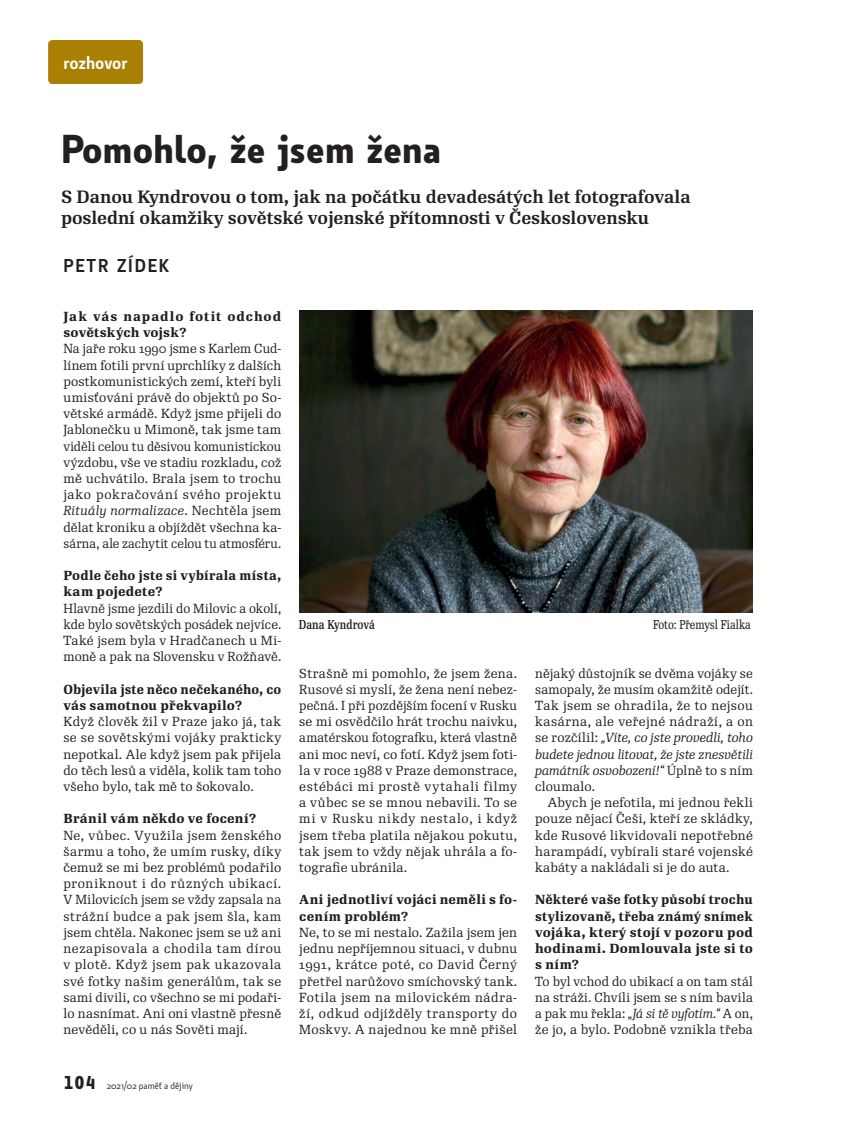
<style>
.page{position:relative;width:859px;height:1148px;background:#fff}
.page>*{position:absolute;margin:0;border:0;box-sizing:border-box;transform-origin:0 0}
.t1{font:700 39px "Botanika Std";color:#231f20}
.t2{font:600 18px "Botanika Std";letter-spacing:.1em;color:#231f20}
.t3{font:600 18px "Botanika Std";color:#fff}
.t4{font:700 17.25px/20.7px "Re Public Std";letter-spacing:-.005em;color:#231f20}
.t5{font:12.75px/16.2px "Re Public Std";letter-spacing:.02em;color:#231f20;text-align:justify}
.t6{font:500 12.75px/16.2px "Re Public Std";letter-spacing:.015em;color:#231f20}
.t7{font:12.75px/16.2px "Re Public Std";letter-spacing:.02em;color:#231f20;text-align:justify;scale:.96 1}
.t8{font:500 12.75px/16.2px "Re Public Std";letter-spacing:.015em;color:#231f20;scale:.96 1}
.t9{font:500 12.75px/16.2px "Re Public Std";letter-spacing:.065em;color:#231f20}
.t10{font:12.45px "Re Public Std Cond";color:#231f20}
.t11{font:500 12.45px "Re Public Std Cond";color:#231f20}
.t12{font:9.75px "Botanika Std";color:#231f20}
.s1{font-style:italic}
.s2{font-family:"Botanika Mono";font-weight:700;font-size:18px}
</style>
<div class="page">
<div style="left:48px;top:40px;width:95px;height:44px;background:#aa8004;border-radius:4px"></div>
<img style="left:299px;top:310px;width:453px;height:302px">
<h2 class="t3" style="left:63px;top:50px;width:66px">rozhovor</h2>
<h1 class="t1" style="left:61px;top:122px;width:381px">Pomohlo, že jsem žena</h1>
<h3 class="t4" style="left:61px;top:186px;width:630px">S Danou Kyndrovou o tom, jak na počátku devadesátých let fotografovala poslední okamžiky sovětské vojenské přítomnosti v Československu</h3>
<h2 class="t2" style="left:63px;top:254px;width:107px">PETR ZÍDEK</h2>
<p class="t9" style="left:63px;top:308px;width:219px">Jak vás napadlo fotit odchod sovětských vojsk?</p>
<p class="t5" style="left:63px;top:341px;width:219px">Na jaře roku 1990 jsme s Karlem Cud&shy;línem fotili první uprchlíky z dalších postkomunistických zemí, kteří byli umisťováni právě do objektů po So&shy;větské armádě. Když jsme přijeli do Jablonečku u Mimoně, tak jsme tam viděli celou tu děsivou komunistickou výzdobu, vše ve stadiu rozkladu, což mě uchvátilo. Brala jsem to trochu jako pokračování svého projektu <span class="s1">Rituály normalizace</span>. Nechtěla jsem dělat kroniku a objíždět všechna ka&shy;sárna, ale zachytit celou tu atmosféru.</p>
<p class="t6" style="left:63px;top:567px;width:219px">Podle čeho jste si vybírala místa, kam pojedete?</p>
<p class="t7" style="left:63px;top:600px;width:228px">Hlavně jsme jezdili do Milovic a okolí, kde bylo sovětských posádek nejvíce.<br>Také jsem byla v Hradčanech u Mi&shy;moně a pak na Slovensku v Rožňavě.</p>
<p class="t8" style="left:63px;top:681px;width:228px">Objevila jste něco nečekaného, co vás samotnou překvapilo?</p>
<p class="t5" style="left:63px;top:713px;width:219px">Když člověk žil v Praze jako já, tak se se sovětskými vojáky prakticky nepotkal. Ale když jsem pak přijela do těch lesů a viděla, kolik tam toho všeho bylo, tak mě to šokovalo.</p>
<p class="t6" style="left:63px;top:810px;width:194px">Bránil vám někdo ve focení?</p>
<p class="t5" style="left:63px;top:827px;width:219px">Ne, vůbec. Využila jsem ženského šarmu a toho, že umím rusky, díky čemuž se mi bez problémů podařilo proniknout i do různých ubikací.<br>V Milovicích jsem se vždy zapsala na strážní budce a pak jsem šla, kam jsem chtěla. Nakonec jsem se už ani nezapisovala a chodila tam dírou v plotě. Když jsem pak ukazovala své fotky našim generálům, tak se sami divili, co všechno se mi podaři&shy;lo nasnímat. Ani oni vlastně přesně nevěděli, co u nás Sověti mají.</p>
<p class="t12" style="left:63px;top:1079px;width:131px"><span class="s2">104</span> 2021/02 paměť a dějiny</p>
<p class="t11" style="left:299px;top:616px;width:78px">Dana Kyndrová</p>
<p class="t10" style="left:653px;top:616px;width:99px">Foto: Přemysl Fialka</p>
<p class="t5" style="left:299px;top:665px;width:219px">Strašně mi pomohlo, že jsem žena.<br>Rusové si myslí, že žena není nebez&shy;pečná. I při pozdějším focení v Rusku se mi osvědčilo hrát trochu naivku, amatérskou fotografku, která vlastně ani moc neví, co fotí. Když jsem foti&shy;la v roce 1988 v Praze demonstrace, estébáci mi prostě vytahali filmy a vůbec se se mnou nebavili. To se mi v Rusku nikdy nestalo, i když jsem třeba platila nějakou pokutu, tak jsem to vždy nějak uhrála a fo&shy;tografie ubránila.</p>
<p class="t6" style="left:299px;top:891px;width:219px">Ani jednotliví vojáci neměli s fo&shy;cením problém?</p>
<p class="t5" style="left:299px;top:924px;width:219px">Ne, to se mi nestalo. Zažila jsem jen jednu nepříjemnou situaci, v dubnu 1991, krátce poté, co David Černý přetřel narůžovo smíchovský tank.<br>Fotila jsem na milovickém nádra&shy;ží, odkud odjížděly transporty do Moskvy. A najednou ke mně přišel</p>
<p class="t5" style="left:535px;top:665px;width:219px">nějaký důstojník se dvěma vojáky se samopaly, že musím okamžitě odejít.<br>Tak jsem se ohradila, že to nejsou kasárna, ale veřejné nádraží, a on se rozčílil: <span class="s1">„Víte, co jste provedli, toho budete jednou litovat, že jste znesvětili památník osvobození!“</span> Úplně to s ním cloumalo.</p>
<p class="t5" style="left:535px;top:794px;width:219px;text-indent:13px">Abych je nefotila, mi jednou řekli pouze nějací Češi, kteří ze skládky, kde Rusové likvidovali nepotřebné harampádí, vybírali staré vojenské kabáty a nakládali si je do auta.</p>
<p class="t6" style="left:535px;top:891px;width:219px;text-align:justify">Některé vaše fotky působí trochu stylizovaně, třeba známý snímek vojáka, který stojí v pozoru pod hodinami. Domlouvala jste si to s ním?</p>
<p class="t5" style="left:535px;top:972px;width:219px">To byl vchod do ubikací a on tam stál na stráži. Chvíli jsem se s ním bavila a pak mu řekla: <span class="s1">„Já si tě vyfotím.“</span> A on, že jo, a bylo. Podobně vznikla třeba</p>
</div>
